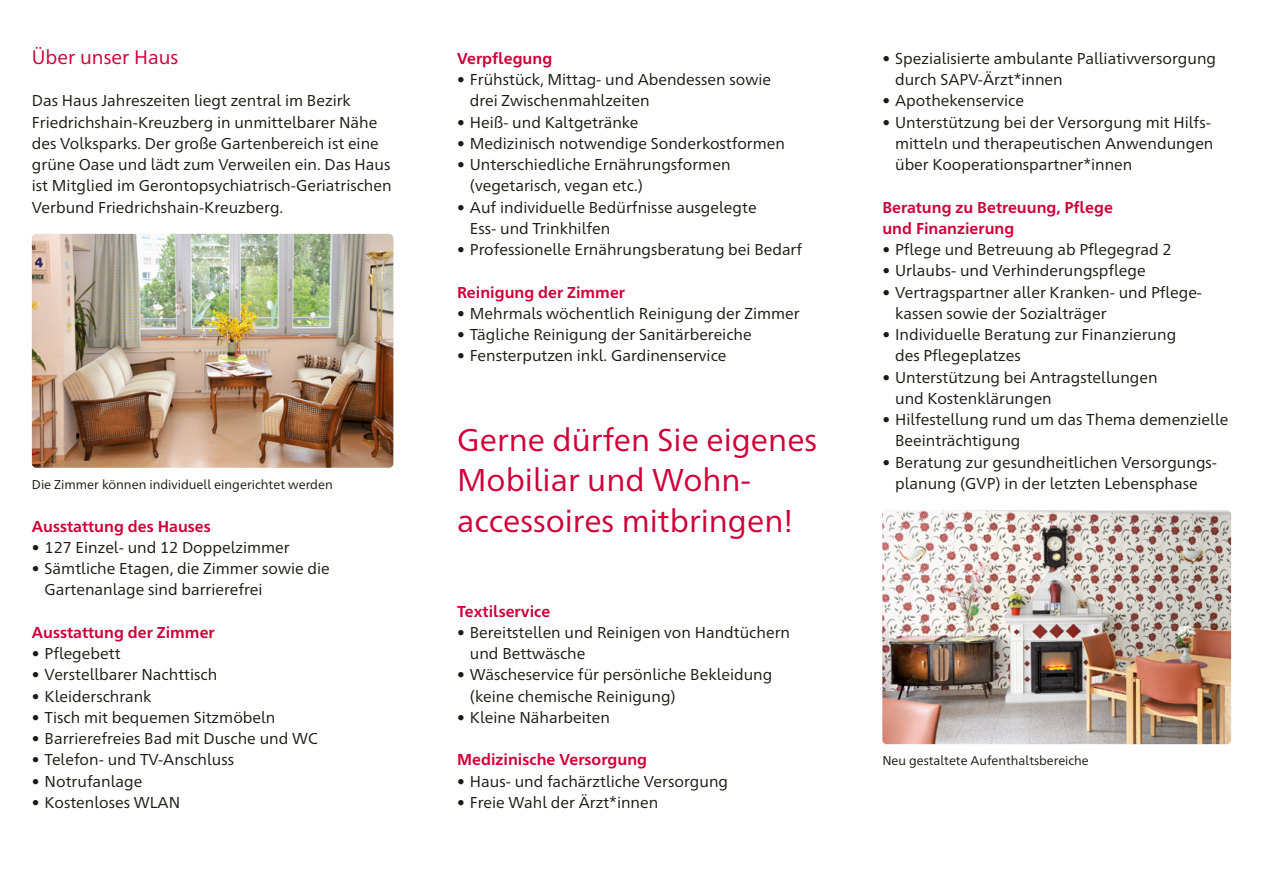
<style>
.page{position:relative;width:1263px;height:893px;background:#fff}
.page>*{position:absolute;margin:0;border:0;box-sizing:border-box;transform-origin:0 0}
.Headline_Ebene_1_Bol{font:31.5px/40.5px "Frutiger Neue 1450 Pro";color:#ce0138}
.Headline_Ebene_2_rot{font:19.5px "Frutiger Neue 1450 Pro";color:#ce0138}
.Fließtext{font:15.75px/21.3px "Frutiger Neue 1450 Pro";color:#1a1a18}
.Zwischenüberschrift{font:700 15.75px/21.3px "Frutiger Neue 1450 Pro";color:#ce0138}
.Bildunterschrift{font:12.75px "Frutiger Neue 1450 Pro";color:#1a1a18}
</style>
<div class="page">
<img style="left:882px;top:510px;width:349px;height:234px">
<img style="left:32px;top:234px;width:361px;height:234px">
<p class="Headline_Ebene_2_rot" style="left:32px;top:43px;width:148px">Über unser Haus</p>
<p class="Fließtext" style="left:32px;top:89px;width:361px">Das Haus Jahreszeiten liegt zentral im Bezirk Friedrichshain-Kreuzberg in unmittelbarer Nähe des Volksparks. Der große Gartenbereich ist eine grüne Oase und lädt zum Verweilen ein. Das Haus ist Mitglied im Gerontopsychiatrisch-Geriatrischen Verbund Friedrichshain-Kreuzberg.</p>
<p class="Bildunterschrift" style="left:32px;top:475px;width:302px">Die Zimmer können individuell eingerichtet werden</p>
<p class="Zwischenüberschrift" style="left:32px;top:514px;width:180px">Ausstattung des Hauses</p>
<p class="Fließtext" style="left:32px;top:535px;width:259px">• 127 Einzel- und 12 Doppelzimmer</p>
<p class="Fließtext" style="left:45px;top:557px;width:287px;text-indent:-13px">• Sämtliche Etagen, die Zimmer sowie die<br>Gartenanlage sind barrierefrei</p>
<p class="Zwischenüberschrift" style="left:32px;top:621px;width:184px">Ausstattung der Zimmer</p>
<p class="Fließtext" style="left:32px;top:642px;width:90px">• Pflegebett</p>
<p class="Fließtext" style="left:32px;top:663px;width:187px">• Verstellbarer Nachttisch</p>
<p class="Fließtext" style="left:32px;top:684px;width:121px">• Kleiderschrank</p>
<p class="Fließtext" style="left:32px;top:706px;width:245px">• Tisch mit bequemen Sitzmöbeln</p>
<p class="Fließtext" style="left:32px;top:727px;width:287px">• Barrierefreies Bad mit Dusche und WC</p>
<p class="Fließtext" style="left:32px;top:748px;width:204px">• Telefon- und TV-Anschluss</p>
<p class="Fließtext" style="left:32px;top:769px;width:112px">• Notrufanlage</p>
<p class="Fließtext" style="left:32px;top:791px;width:150px">• Kostenloses WLAN</p>
<p class="Zwischenüberschrift" style="left:457px;top:47px;width:97px">Verpflegung</p>
<p class="Fließtext" style="left:470px;top:68px;width:303px;text-indent:-13px">• Frühstück, Mittag- und Abendessen sowie drei Zwischenmahlzeiten</p>
<p class="Fließtext" style="left:457px;top:110px;width:183px">• Heiß- und Kaltgetränke</p>
<p class="Fließtext" style="left:457px;top:131px;width:329px">• Medizinisch notwendige Sonderkostformen</p>
<p class="Fließtext" style="left:470px;top:153px;width:262px;text-indent:-13px">• Unterschiedliche Ernährungsformen (vegetarisch, vegan etc.)</p>
<p class="Fließtext" style="left:470px;top:195px;width:288px;text-indent:-13px">• Auf individuelle Bedürfnisse ausgelegte<br>Ess- und Trinkhilfen</p>
<p class="Fließtext" style="left:457px;top:238px;width:347px">• Professionelle Ernährungsberatung bei Bedarf</p>
<p class="Zwischenüberschrift" style="left:457px;top:280px;width:169px">Reinigung der Zimmer</p>
<p class="Fließtext" style="left:457px;top:302px;width:344px">• Mehrmals wöchentlich Reinigung der Zimmer</p>
<p class="Fließtext" style="left:457px;top:323px;width:296px">• Tägliche Reinigung der Sanitärbereiche</p>
<p class="Fließtext" style="left:457px;top:344px;width:271px">• Fensterputzen inkl. Gardinenservice</p>
<p class="Headline_Ebene_1_Bol" style="left:457px;top:417px;width:362px">Gerne dürfen Sie eigenes<br>Mobiliar und Wohn&shy;accessoires mitbringen!</p>
<p class="Zwischenüberschrift" style="left:457px;top:599px;width:95px">Textilservice</p>
<p class="Fließtext" style="left:470px;top:620px;width:322px;text-indent:-13px">• Bereitstellen und Reinigen von Handtüchern und Bettwäsche</p>
<p class="Fließtext" style="left:470px;top:663px;width:304px;text-indent:-13px">• Wäscheservice für persönliche Bekleidung (keine chemische Reinigung)</p>
<p class="Fließtext" style="left:457px;top:706px;width:154px">• Kleine Näharbeiten</p>
<p class="Zwischenüberschrift" style="left:457px;top:748px;width:192px">Medizinische Versorgung</p>
<p class="Fließtext" style="left:457px;top:769px;width:272px">• Haus- und fachärztliche Versorgung</p>
<p class="Fließtext" style="left:457px;top:791px;width:203px">• Freie Wahl der Ärzt*innen</p>
<p class="Fließtext" style="left:895px;top:46px;width:322px;text-indent:-13px">• Spezialisierte ambulante Palliativversorgung durch SAPV-Ärzt*innen</p>
<p class="Fließtext" style="left:882px;top:89px;width:143px">• Apothekenservice</p>
<p class="Fließtext" style="left:895px;top:110px;width:320px;text-indent:-13px">• Unterstützung bei der Versorgung mit Hilfs&shy;mitteln und therapeutischen Anwendungen über Kooperationspartner*innen</p>
<p class="Zwischenüberschrift" style="left:882px;top:195px;width:232px">Beratung zu Betreuung, Pflege und Finanzierung</p>
<p class="Fließtext" style="left:882px;top:238px;width:291px">• Pflege und Betreuung ab Pflegegrad 2</p>
<p class="Fließtext" style="left:882px;top:259px;width:265px">• Urlaubs- und Verhinderungspflege</p>
<p class="Fließtext" style="left:895px;top:280px;width:309px;text-indent:-13px">• Vertragspartner aller Kranken- und Pflege&shy;kassen sowie der Sozialträger</p>
<p class="Fließtext" style="left:895px;top:323px;width:283px;text-indent:-13px">• Individuelle Beratung zur Finanzierung des Pflegeplatzes</p>
<p class="Fließtext" style="left:895px;top:365px;width:264px;text-indent:-13px">• Unterstützung bei Antragstellungen und Kostenklärungen</p>
<p class="Fließtext" style="left:895px;top:408px;width:335px;text-indent:-13px">• Hilfestellung rund um das Thema demenzielle<br>Beeinträchtigung</p>
<p class="Fließtext" style="left:882px;top:450px;width:336px;text-align:center">• Beratung zur gesundheitlichen Versorgungs&shy;planung (GVP) in der letzten Lebensphase</p>
<p class="Bildunterschrift" style="left:882px;top:751px;width:208px">Neu gestaltete Aufenthaltsbereiche</p>
</div>
